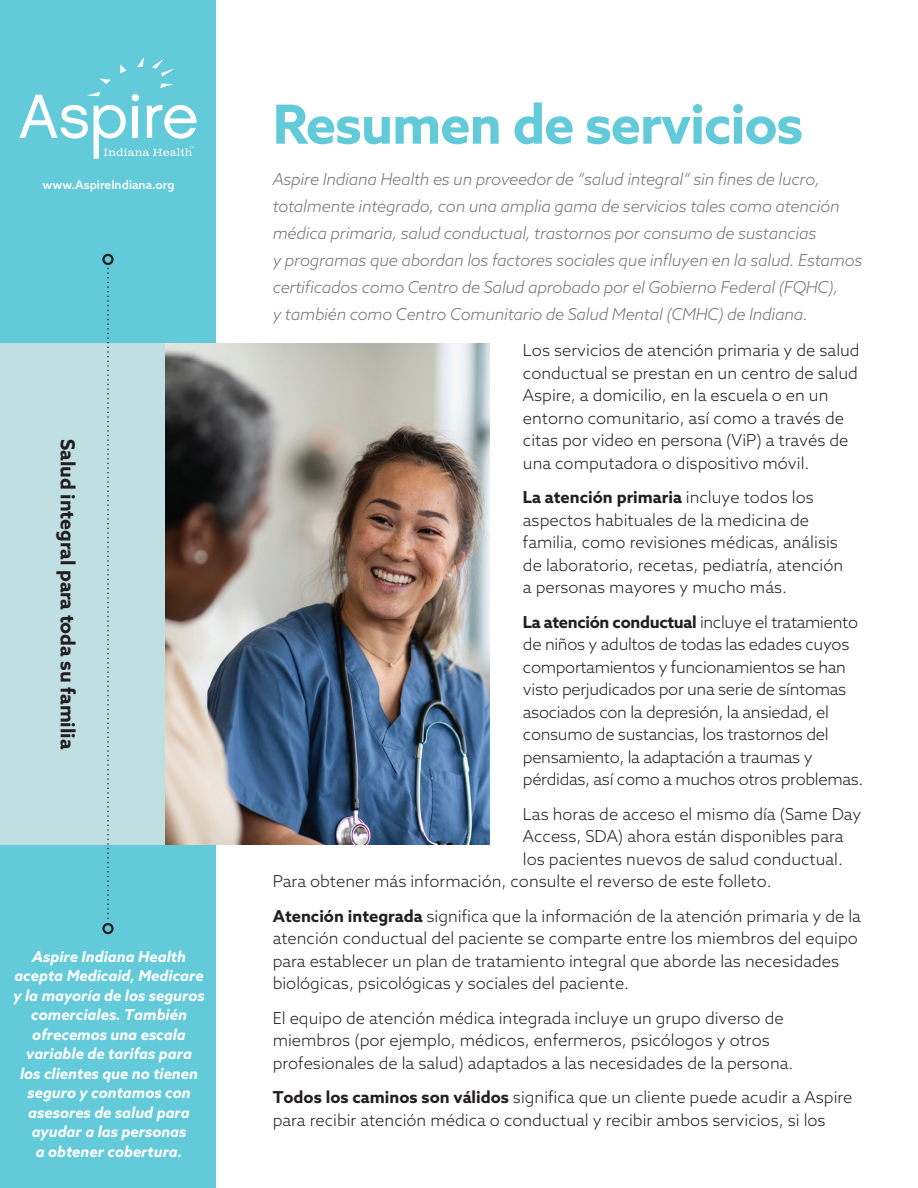
<style>
.page{position:relative;width:918px;height:1188px;background:#fff}
.page>*{position:absolute;margin:0;border:0;box-sizing:border-box;transform-origin:0 0}
.Heading{font:700 54px "Azo Sans";letter-spacing:-.02em;color:#63cada}
.t1{font:700 19.5px "Azo Sans";color:#231f20}
.Paragraph{font:300 16.5px/22.5px "Azo Sans";color:#231f20}
.Subheading{font:italic 300 16.5px/27px "Azo Sans";letter-spacing:-.015em;color:#727477}
.Paragraph-2{font:300 16.5px/22.5px "Azo Sans";letter-spacing:-.02em;color:#231f20}
.Paragraph_Style_10_15_Italic{font:italic 700 15px/19.5px "Azo Sans";color:#fff;text-align:center}
.t2{font:500 12px "Azo Sans";color:#fff}
.s1{font-weight:700}
</style>
<div class="page">
<div style="left:0;top:0;width:216px;height:1188px;background:#63cada"></div>
<div style="left:0;top:343px;width:166px;height:502px;background:#bfdfe3"></div>
<svg style="left:107px;top:267px;width:2px;height:652px"></svg>
<div style="left:102px;top:254px;width:12px;height:11px;border:2px solid #231f20;border-radius:50%"></div>
<div style="left:102px;top:923px;width:12px;height:11px;border:2px solid #231f20;border-radius:50%"></div>
<svg style="left:19px;top:57px;width:178px;height:102px"></svg>
<img style="left:166px;top:343px;width:323px;height:502px">
<p class="t2" style="left:42px;top:177px;width:134px">www.AspireIndiana.org</p>
<p class="t1" style="left:80px;top:439px;width:312px;rotate:90deg">Salud integral para toda su familia</p>
<p class="Paragraph_Style_10_15_Italic" style="left:13px;top:947px;width:193px">Aspire Indiana Health acepta Medicaid, Medicare y la mayoría de los seguros comerciales. También ofrecemos una escala variable de tarifas para<br>los clientes que no tienen seguro y contamos con asesores de salud para ayudar a las personas<br>a obtener cobertura.</p>
<p class="Heading" style="left:273px;top:89px;width:532px">Resumen de servicios</p>
<p class="Subheading" style="left:273px;top:165px;width:591px">Aspire Indiana Health es un proveedor de “salud integral” sin fines de lucro, totalmente integrado, con una amplia gama de servicios tales como atención médica primaria, salud conductual, trastornos por consumo de sustancias<br>y programas que abordan los factores sociales que influyen en la salud. Estamos certificados como Centro de Salud aprobado por el Gobierno Federal (FQHC),<br>y también como Centro Comunitario de Salud Mental (CMHC) de Indiana.</p>
<p class="Paragraph" style="left:523px;top:339px;width:338px">Los servicios de atención primaria y de salud conductual se prestan en un centro de salud Aspire, a domicilio, en la escuela o en un entorno comunitario, así como a través de citas por video en persona (ViP) a través de una computadora o dispositivo móvil.</p>
<p class="Paragraph" style="left:523px;top:486px;width:322px"><span class="s1">La atención primaria</span> incluye todos los aspectos habituales de la medicina de familia, como revisiones médicas, análisis de laboratorio, recetas, pediatría, atención a personas mayores y mucho más.</p>
<p class="Paragraph-2" style="left:523px;top:610px;width:342px"><span class="s1">La atención conductual</span> incluye el tratamiento de niños y adultos de todas las edades cuyos comportamientos y funcionamientos se han visto perjudicados por una serie de síntomas asociados con la depresión, la ansiedad, el consumo de sustancias, los trastornos del pensamiento, la adaptación a traumas y pérdidas, así como a muchos otros problemas.</p>
<p class="Paragraph" style="left:523px;top:802px;width:340px">Las horas de acceso el mismo día (Same Day</p>
<p class="Paragraph" style="left:523px;top:825px;width:322px">Access, SDA) ahora están disponibles para</p>
<p class="Paragraph" style="left:523px;top:847px;width:322px">los pacientes nuevos de salud conductual.</p>
<p class="Paragraph" style="left:273px;top:870px;width:501px">Para obtener más información, consulte el reverso de este folleto.</p>
<p class="Paragraph" style="left:273px;top:904px;width:590px"><span class="s1">Atención integrada</span> significa que la información de la atención primaria y de la atención conductual del paciente se comparte entre los miembros del equipo para establecer un plan de tratamiento integral que aborde las necesidades biológicas, psicológicas y sociales del paciente.</p>
<p class="Paragraph" style="left:273px;top:1006px;width:522px">El equipo de atención médica integrada incluye un grupo diverso de miembros (por ejemplo, médicos, enfermeros, psicólogos y otros profesionales de la salud) adaptados a las necesidades de la persona.</p>
<p class="Paragraph" style="left:273px;top:1086px;width:581px"><span class="s1">Todos los caminos son válidos</span> significa que un cliente puede acudir a Aspire para recibir atención médica o conductual y recibir ambos servicios, si los</p>
</div>
